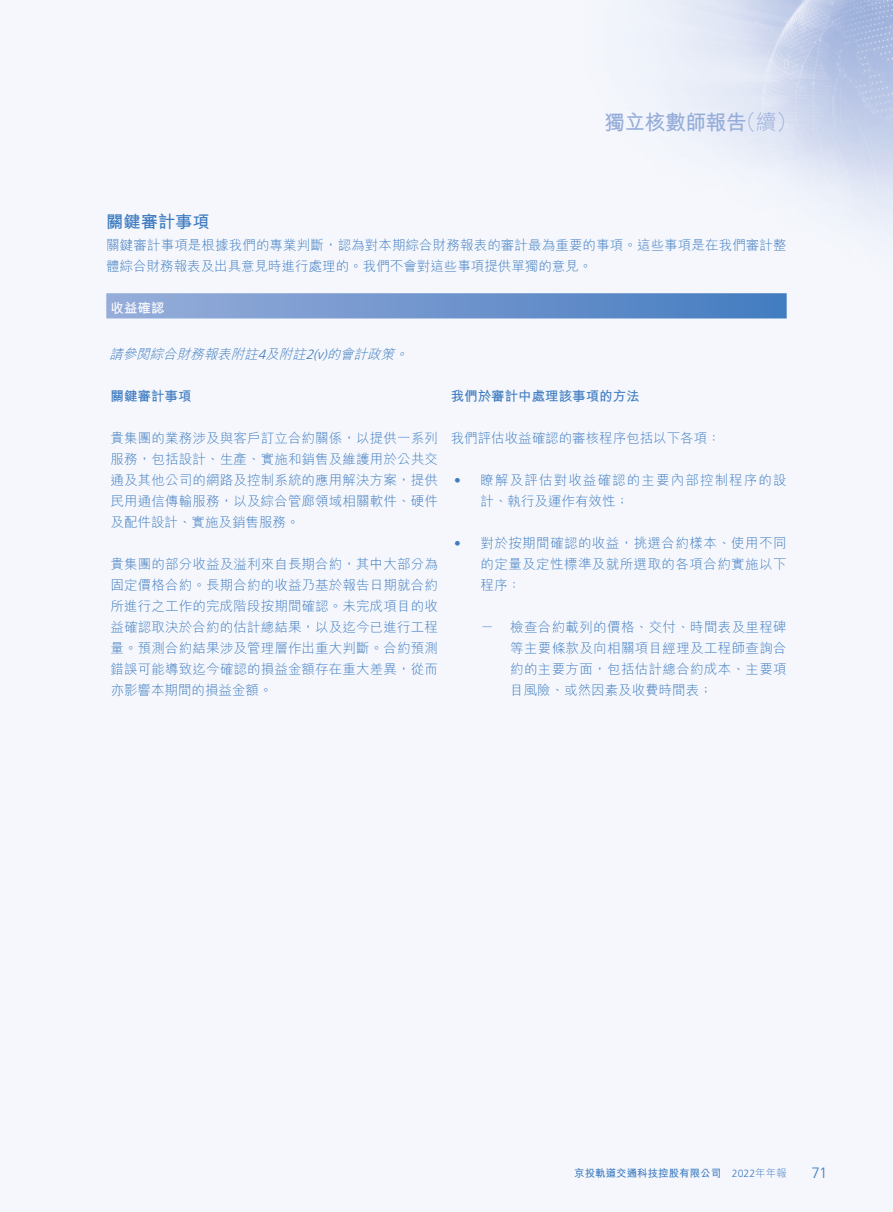
<style>
.page{position:relative;width:893px;height:1212px;background:#f5f7fc}
.page>*{position:absolute;margin:0;border:0;box-sizing:border-box;transform-origin:0 0}
.t1{font:700 21px "M Hei HK";letter-spacing:-.035em;color:#96adda}
.t2{font:700 17.25px "M Hei HK";color:#3f7cc0}
.t3{font:300 15px "Frutiger LT Std";color:#3f7cc0}
.t4{font:300 13.5px/21px "M Hei HK";letter-spacing:.01em;color:#3f7cc0;text-align:justify}
.t5{font:300 13.5px/21px "M Hei HK";letter-spacing:.085em;color:#3f7cc0}
.t6{font:italic 300 13.5px "M Hei HK";color:#3f7cc0}
.t7{font:700 13.5px "M Hei HK";color:#3f7cc0}
.t8{font:700 13.5px "M Hei HK";color:#fff}
.t9{font:700 10.5px "M Hei HK";color:#3f7cc0}
.s1{font-weight:300}
.s2{font-family:"Frutiger LT Std"}
.s3{font-family:"Frutiger LT Std";font-weight:300}
</style>
<div class="page">
<img style="left:106px;top:0;width:787px;height:319px">
<svg style="left:106px;top:293px;width:681px;height:25px"></svg>
<h1 class="t1" style="left:604px;top:107px;width:194px">獨立核數師報告<span class="s1">（續）</span></h1>
<p class="t2" style="left:106px;top:209px;width:105px">關鍵審計事項</p>
<p class="t4" style="left:106px;top:234px;width:682px">關鍵審計事項是根據我們的專業判斷，認為對本期綜合財務報表的審計最為重要的事項。這些事項是在我們審計整體綜合財務報表及出具意見時進行處理的。我們不會對這些事項提供單獨的意見。</p>
<p class="t8" style="left:111px;top:298px;width:55px">收益確認</p>
<p class="t6" style="left:109px;top:344px;width:305px">請參閱綜合財務報表附註<span class="s2">4</span>及附註<span class="s2">2(v)</span>的會計政策。</p>
<p class="t7" style="left:111px;top:386px;width:82px">關鍵審計事項</p>
<p class="t7" style="left:451px;top:386px;width:190px">我們於審計中處理該事項的方法</p>
<p class="t4" style="left:111px;top:427px;width:329px">貴集團的業務涉及與客戶訂立合約關係，以提供一系列服務，包括設計、生產、實施和銷售及維護用於公共交通及其他公司的網路及控制系統的應用解決方案，提供民用通信傳輸服務，以及綜合管廊領域相關軟件、硬件及配件設計、實施及銷售服務。</p>
<p class="t4" style="left:111px;top:553px;width:329px">貴集團的部分收益及溢利來自長期合約，其中大部分為固定價格合約。長期合約的收益乃基於報告日期就合約所進行之工作的完成階段按期間確認。未完成項目的收益確認取決於合約的估計總結果，以及迄今已進行工程量。預測合約結果涉及管理層作出重大判斷。合約預測錯誤可能導致迄今確認的損益金額存在重大差異，從而亦影響本期間的損益金額。</p>
<p class="t4" style="left:451px;top:427px;width:271px">我們評估收益確認的審核程序包括以下各項：</p>
<p class="t5" style="left:480px;top:469px;width:308px;text-indent:-26px"><span class="s2">•</span> 瞭解及評估對收益確認的主要內部控制程序的設計、執行及運作有效性；</p>
<p class="t4" style="left:480px;top:532px;width:308px;text-indent:-26px"><span class="s2">•</span> 對於按期間確認的收益，挑選合約樣本、使用不同的定量及定性標準及就所選取的各項合約實施以下程序：</p>
<p class="t4" style="left:510px;top:616px;width:278px;text-indent:-30px">－ 檢查合約載列的價格、交付、時間表及里程碑等主要條款及向相關項目經理及工程師查詢合約的主要方面，包括估計總合約成本、主要項目風險、或然因素及收費時間表；</p>
<p class="t9" style="left:574px;top:1165px;width:214px">京投軌道交通科技控股有限公司 <span class="s3">2022</span><span class="s1">年年報</span></p>
<p class="t3" style="left:811px;top:1164px;width:17px">71</p>
</div>
